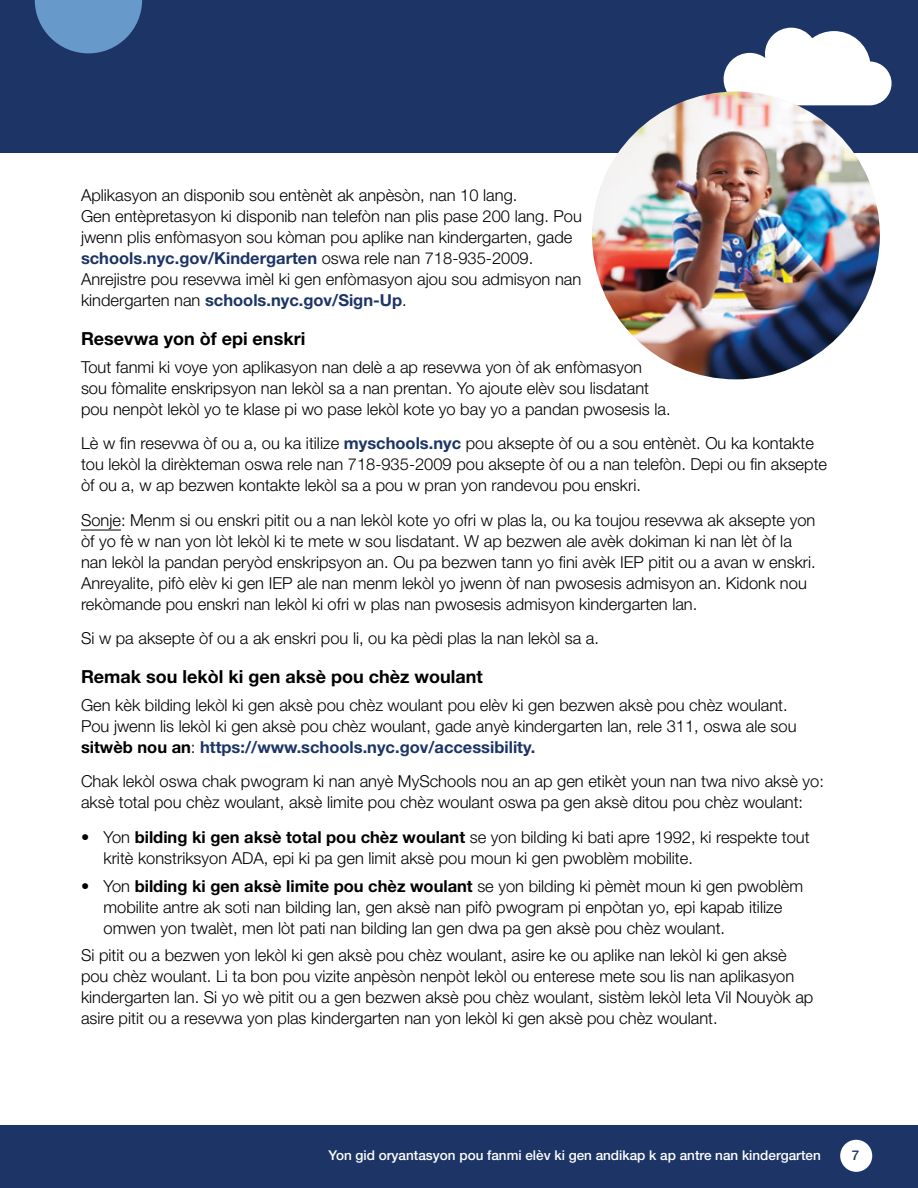
<style>
.page{position:relative;width:918px;height:1188px;background:#fff}
.page>*{position:absolute;margin:0;border:0;box-sizing:border-box;transform-origin:0 0}
.Subhead{font:700 18px "Helvetica Neue LT Std";color:#000}
.Text{font:300 16.5px/21px "Helvetica Neue LT Std";color:#000}
.Bullet_Paragraph_no_bold{font:300 16.5px/21px "Helvetica Neue LT Std";color:#000}
.t1{font:500 13.5px "Helvetica Neue LT Std";color:#fff}
.t2{font:500 13.5px "Helvetica Neue LT Std";color:#1c3566}
.s1{font-weight:700;color:#1c3566}
.s2{font-weight:700}
</style>
<div class="page">
<div style="left:0;top:0;width:918px;height:153px;background:#1c3566"></div>
<svg style="left:35px;top:0;width:107px;height:53px"></svg>
<div style="left:0;top:1125px;width:918px;height:63px;background:#1c3566"></div>
<div style="left:840px;top:1140px;width:32px;height:32px;background:#fff;border-radius:50%"></div>
<svg style="left:724px;top:28px;width:168px;height:75px"></svg>
<hr style="left:81px;top:530px;width:40px;height:1px;background:#000">
<img style="left:592px;top:92px;width:288px;height:287px">
<p class="Text" style="left:81px;top:184px;width:502px">Aplikasyon an disponib sou entènèt ak anpèsòn, nan 10 lang.<br>Gen entèpretasyon ki disponib nan telefòn nan plis pase 200 lang. Pou jwenn plis enfòmasyon sou kòman pou aplike nan kindergarten, gade <span class="s1">schools.nyc.gov/Kindergarten</span> oswa rele nan 718-935-2009.<br>Anrejistre pou resevwa imèl ki gen enfòmasyon ajou sou admisyon nan kindergarten nan <span class="s1">schools.nyc.gov/Sign-Up</span>.</p>
<h2 class="Subhead" style="left:81px;top:327px;width:226px">Resevwa yon òf epi enskri</h2>
<p class="Text" style="left:81px;top:356px;width:591px">Tout fanmi ki voye yon aplikasyon nan delè a ap resevwa yon òf ak enfòmasyon sou fòmalite enskripsyon nan lekòl sa a nan prentan. Yo ajoute elèv sou lisdatant pou nenpòt lekòl yo te klase pi wo pase lekòl kote yo bay yo a pandan pwosesis la.</p>
<p class="Text" style="left:81px;top:432px;width:748px">Lè w fin resevwa òf ou a, ou ka itilize <span class="s1">myschools.nyc</span> pou aksepte òf ou a sou entènèt. Ou ka kontakte tou lekòl la dirèkteman oswa rele nan 718-935-2009 pou aksepte òf ou a nan telefòn. Depi ou fin aksepte òf ou a, w ap bezwen kontakte lekòl sa a pou w pran yon randevou pou enskri.</p>
<p class="Text" style="left:81px;top:509px;width:736px">Sonje: Menm si ou enskri pitit ou a nan lekòl kote yo ofri w plas la, ou ka toujou resevwa ak aksepte yon òf yo fè w nan yon lòt lekòl ki te mete w sou lisdatant. W ap bezwen ale avèk dokiman ki nan lèt òf la nan lekòl la pandan peryòd enskripsyon an. Ou pa bezwen tann yo fini avèk IEP pitit ou a avan w enskri.<br>Anreyalite, pifò elèv ki gen IEP ale nan menm lekòl yo jwenn òf nan pwosesis admisyon an. Kidonk nou rekòmande pou enskri nan lekòl ki ofri w plas nan pwosesis admisyon kindergarten lan.</p>
<p class="Text" style="left:81px;top:627px;width:520px">Si w pa aksepte òf ou a ak enskri pou li, ou ka pèdi plas la nan lekòl sa a.</p>
<h2 class="Subhead" style="left:81px;top:665px;width:403px">Remak sou lekòl ki gen aksè pou chèz woulant</h2>
<p class="Text" style="left:81px;top:694px;width:717px">Gen kèk bilding lekòl ki gen aksè pou chèz woulant pou elèv ki gen bezwen aksè pou chèz woulant.<br>Pou jwenn lis lekòl ki gen aksè pou chèz woulant, gade anyè kindergarten lan, rele 311, oswa ale sou <span class="s2">sitwèb nou an</span>: <span class="s1">https://www.schools.nyc.gov/accessibility.</span></p>
<p class="Text" style="left:81px;top:771px;width:745px">Chak lekòl oswa chak pwogram ki nan anyè MySchools nou an ap gen etikèt youn nan twa nivo aksè yo: aksè total pou chèz woulant, aksè limite pou chèz woulant oswa pa gen aksè ditou pou chèz woulant:</p>
<p class="Bullet_Paragraph_no_bold" style="left:104px;top:826px;width:708px;text-indent:-22px">• Yon <span class="s2">bilding ki gen aksè total pou chèz woulant</span> se yon bilding ki bati apre 1992, ki respekte tout kritè konstriksyon ADA, epi ki pa gen limit aksè pou moun ki gen pwoblèm mobilite.</p>
<p class="Bullet_Paragraph_no_bold" style="left:104px;top:875px;width:701px;text-indent:-22px">• Yon <span class="s2">bilding ki gen aksè limite pou chèz woulant</span> se yon bilding ki pèmèt moun ki gen pwoblèm mobilite antre ak soti nan bilding lan, gen aksè nan pifò pwogram pi enpòtan yo, epi kapab itilize omwen yon twalèt, men lòt pati nan bilding lan gen dwa pa gen aksè pou chèz woulant.</p>
<p class="Text" style="left:81px;top:945px;width:734px">Si pitit ou a bezwen yon lekòl ki gen aksè pou chèz woulant, asire ke ou aplike nan lekòl ki gen aksè pou chèz woulant. Li ta bon pou vizite anpèsòn nenpòt lekòl ou enterese mete sou lis nan aplikasyon kindergarten lan. Si yo wè pitit ou a gen bezwen aksè pou chèz woulant, sistèm lekòl leta Vil Nouyòk ap asire pitit ou a resevwa yon plas kindergarten nan yon lekòl ki gen aksè pou chèz woulant.</p>
<p class="t1" style="left:329px;top:1147px;width:494px">Yon gid oryantasyon pou fanmi elèv ki gen andikap k ap antre nan kindergarten</p>
<p class="t2" style="left:852px;top:1147px;width:9px">7</p>
</div>
